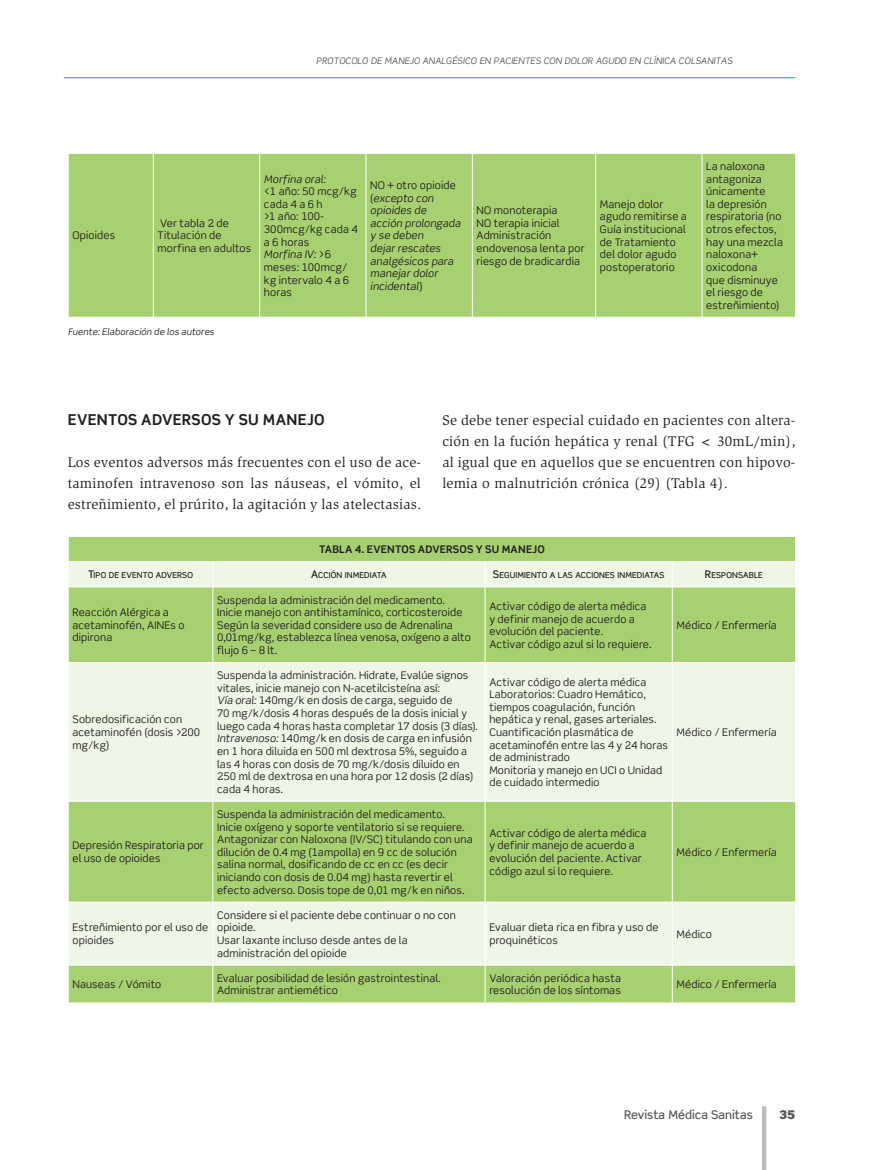
<style>
.page{position:relative;width:872px;height:1170px;background:#fff}
.page>*{position:absolute;margin:0;border:0;box-sizing:border-box;transform-origin:0 0}
.t1{font:700 15px "Scene Std";letter-spacing:.02em;color:#231f20}
.t2{font:14.4px/21px "Slimbach Std";letter-spacing:.015em;color:#231f20;text-align:justify}
.t3{font:500 12px "Scene Std";color:#57585a}
.t4{font:900 12px "Scene Std";color:#57585a}
.t5{font:10.5px/12.6px "Scene Std";letter-spacing:.015em;color:#231f20}
.t6{font:italic 10.5px/12.6px "Scene Std";letter-spacing:.015em;color:#231f20}
.t7{font:700 10.5px "Scene Std";letter-spacing:.02em;color:#231f20}
.t8{font:italic 9px "Scene Std";letter-spacing:.01em;color:#57585a}
.t9{font:italic 9px "Scene Std";letter-spacing:.015em;color:#231f20}
.t10{font:500 8.25px "Scene Std";letter-spacing:.015em;color:#231f20}
.s1{font-style:italic}
.s2{font-style:normal}
.s3{font-size:10.5px}
</style>
<div class="page">
<hr style="left:64px;top:77px;width:731px;height:1px;background:#119ad2">
<hr style="left:762px;top:1106px;width:4px;height:63px;background:#bcbdc0">
<div style="left:69px;top:154px;width:726px;height:163px;background:#a7d170"></div>
<hr style="left:153px;top:153px;width:1px;height:164px;background:#fff">
<hr style="left:259px;top:153px;width:1px;height:164px;background:#fff">
<hr style="left:366px;top:153px;width:1px;height:164px;background:#fff">
<hr style="left:472px;top:153px;width:1px;height:164px;background:#fff">
<hr style="left:595px;top:153px;width:1px;height:164px;background:#fff">
<hr style="left:702px;top:153px;width:1px;height:164px;background:#fff">
<div style="left:69px;top:537px;width:726px;height:465px;background:#a7d170"></div>
<svg style="left:69px;top:562px;width:726px;height:402px;background:#cfe5b2"></svg>
<hr style="left:68px;top:561px;width:145px;height:1px;background:#fff">
<svg style="left:68px;top:537px;width:1px;height:25px"></svg>
<hr style="left:213px;top:561px;width:272px;height:1px;background:#fff">
<svg style="left:213px;top:562px;width:1px;height:24px"></svg>
<hr style="left:485px;top:561px;width:187px;height:1px;background:#fff">
<svg style="left:485px;top:562px;width:1px;height:24px"></svg>
<hr style="left:672px;top:561px;width:123px;height:1px;background:#fff">
<svg style="left:672px;top:562px;width:1px;height:24px"></svg>
<svg style="left:795px;top:537px;width:1px;height:25px"></svg>
<hr style="left:68px;top:586px;width:145px;height:1px;background:#fff">
<hr style="left:213px;top:586px;width:272px;height:1px;background:#fff">
<hr style="left:213px;top:587px;width:1px;height:75px;background:#fff">
<hr style="left:485px;top:586px;width:187px;height:1px;background:#fff">
<hr style="left:485px;top:587px;width:1px;height:75px;background:#fff">
<hr style="left:672px;top:586px;width:123px;height:1px;background:#fff">
<hr style="left:672px;top:587px;width:1px;height:75px;background:#fff">
<hr style="left:68px;top:662px;width:145px;height:1px;background:#fff">
<hr style="left:213px;top:662px;width:272px;height:1px;background:#fff">
<hr style="left:213px;top:662px;width:1px;height:139px;background:#fff">
<hr style="left:485px;top:662px;width:187px;height:1px;background:#fff">
<hr style="left:485px;top:662px;width:1px;height:139px;background:#fff">
<hr style="left:672px;top:662px;width:123px;height:1px;background:#fff">
<hr style="left:672px;top:662px;width:1px;height:139px;background:#fff">
<hr style="left:68px;top:801px;width:145px;height:1px;background:#fff">
<hr style="left:213px;top:801px;width:272px;height:1px;background:#fff">
<hr style="left:213px;top:801px;width:1px;height:100px;background:#fff">
<hr style="left:485px;top:801px;width:187px;height:1px;background:#fff">
<hr style="left:485px;top:801px;width:1px;height:100px;background:#fff">
<hr style="left:672px;top:801px;width:123px;height:1px;background:#fff">
<hr style="left:672px;top:801px;width:1px;height:100px;background:#fff">
<hr style="left:68px;top:901px;width:145px;height:1px;background:#fff">
<hr style="left:213px;top:901px;width:272px;height:1px;background:#fff">
<hr style="left:213px;top:902px;width:1px;height:62px;background:#fff">
<hr style="left:485px;top:901px;width:187px;height:1px;background:#fff">
<hr style="left:485px;top:902px;width:1px;height:62px;background:#fff">
<hr style="left:672px;top:901px;width:123px;height:1px;background:#fff">
<hr style="left:672px;top:902px;width:1px;height:62px;background:#fff">
<hr style="left:68px;top:964px;width:145px;height:1px;background:#fff">
<hr style="left:213px;top:964px;width:272px;height:1px;background:#fff">
<hr style="left:213px;top:965px;width:1px;height:37px;background:#fff">
<hr style="left:485px;top:964px;width:187px;height:1px;background:#fff">
<hr style="left:485px;top:965px;width:1px;height:37px;background:#fff">
<hr style="left:672px;top:964px;width:123px;height:1px;background:#fff">
<hr style="left:672px;top:965px;width:1px;height:37px;background:#fff">
<p class="t8" style="left:316px;top:55px;width:418px">PROTOCOLO DE MANEJO ANALGÉSICO EN PACIENTES CON DOLOR AGUDO EN CLÍNICA COLSANITAS</p>
<p class="t5" style="left:72px;top:229px;width:44px">Opioides</p>
<p class="t5" style="left:158px;top:216px;width:95px">Ver tabla 2 de<br>Titulación de morfina en adultos</p>
<p class="t9" style="left:68px;top:326px;width:148px">Fuente: Elaboración de los autores</p>
<p class="t6" style="left:264px;top:172px;width:63px">Morfina oral:</p>
<p class="t5" style="left:264px;top:185px;width:95px">&lt;1 año: 50 mcg/kg cada 4 a 6 h<br>&gt;1 año: 100-<br>300mcg/kg cada 4 a 6 horas<br><span class="s1">Morfina IV:</span> &gt;6 meses: 100mcg/ kg intervalo 4 a 6 horas</p>
<p class="t6" style="left:370px;top:179px;width:92px"><span class="s2">NO + otro opioide (</span>excepto con opioides de acción prolongada y se deben<br>dejar rescates analgésicos para manejar dolor incidental<span class="s2">)</span></p>
<p class="t5" style="left:476px;top:204px;width:109px">NO monoterapia<br>NO terapia inicial<br>Administración endovenosa lenta por riesgo de bradicardia</p>
<p class="t5" style="left:600px;top:198px;width:88px">Manejo dolor agudo remitirse a<br>Guía institucional de Tratamiento del dolor agudo postoperatorio</p>
<p class="t5" style="left:706px;top:160px;width:78px">La naloxona antagoniza únicamente<br>la depresión respiratoria (no otros efectos, hay una mezcla naloxona+ oxicodona<br>que disminuye el riesgo de estreñimiento)</p>
<h1 class="t1" style="left:68px;top:410px;width:259px">EVENTOS ADVERSOS Y SU MANEJO</h1>
<h2 class="t2" style="left:68px;top:452px;width:355px">Los eventos adversos más frecuentes con el uso de ace&shy;taminofen intravenoso son las náuseas, el vómito, el estreñimiento, el prúrito, la agitación y las atelectasias.</h2>
<h2 class="t2" style="left:442px;top:410px;width:355px">Se debe tener especial cuidado en pacientes con altera&shy;ción en la fución hepática y renal (TFG &lt; 30mL/min), al igual que en aquellos que se encuentren con hipovo&shy;lemia o malnutrición crónica (29) (Tabla 4).</h2>
<p class="t7" style="left:319px;top:543px;width:227px">TABLA 4. EVENTOS ADVERSOS Y SU MANEJO</p>
<p class="t10" style="left:88px;top:570px;width:106px"><span class="s3">T</span>IPO DE EVENTO ADVERSO</p>
<p class="t10" style="left:311px;top:570px;width:77px"><span class="s3">A</span>CCIÓN INMEDIATA</p>
<p class="t10" style="left:493px;top:570px;width:173px"><span class="s3">S</span>EGUIMIENTO A LAS ACCIONES INMEDIATAS</p>
<p class="t10" style="left:705px;top:570px;width:60px"><span class="s3">R</span>ESPONSABLE</p>
<p class="t5" style="left:72px;top:606px;width:113px">Reacción Alérgica a acetaminofén, AINEs o dipirona</p>
<p class="t5" style="left:217px;top:593px;width:255px">Suspenda la administración del medicamento.<br>Inicie manejo con antihistamínico, corticosteroide Según la severidad considere uso de Adrenalina 0,01mg/kg, establezca línea venosa, oxígeno a alto flujo 6 – 8 lt.</p>
<p class="t5" style="left:489px;top:599px;width:164px">Activar código de alerta médica y definir manejo de acuerdo a evolución del paciente.<br>Activar código azul si lo requiere.</p>
<p class="t5" style="left:676px;top:618px;width:102px">Médico / Enfermería</p>
<p class="t5" style="left:72px;top:713px;width:129px">Sobredosificación con acetaminofén (dosis &gt;200 mg/kg)</p>
<p class="t5" style="left:72px;top:839px;width:133px">Depresión Respiratoria por el uso de opioides</p>
<p class="t5" style="left:72px;top:921px;width:137px">Estreñimiento por el uso de opioides</p>
<p class="t5" style="left:217px;top:669px;width:263px">Suspenda la administración. Hidrate, Evalúe signos vitales, inicie manejo con N-acetilcisteína así:<br><span class="s1">Vía oral:</span> 140mg/k en dosis de carga, seguido de<br>70 mg/k/dosis 4 horas después de la dosis inicial y luego cada 4 horas hasta completar 17 dosis (3 días).<br><span class="s1">Intravenoso:</span> 140mg/k en dosis de carga en infusión en 1 hora diluida en 500 ml dextrosa 5%, seguido a las 4 horas con dosis de 70 mg/k/dosis diluido en 250 ml de dextrosa en una hora por 12 dosis (2 días) cada 4 horas.</p>
<p class="t5" style="left:489px;top:675px;width:180px">Activar código de alerta médica<br>Laboratorios: Cuadro Hemático, tiempos coagulación, función hepática y renal, gases arteriales.<br>Cuantificación plasmática de acetaminofén entre las 4 y 24 horas de administrado<br>Monitoria y manejo en UCI o Unidad de cuidado intermedio</p>
<p class="t5" style="left:217px;top:807px;width:257px">Suspenda la administración del medicamento.<br>Inicie oxígeno y soporte ventilatorio si se requiere.<br>Antagonizar con Naloxona (IV/SC) titulando con una dilución de 0.4 mg (1ampolla) en 9 cc de solución salina normal, dosificando de cc en cc (es decir iniciando con dosis de 0.04 mg) hasta revertir el efecto adverso. Dosis tope de 0,01 mg/k en niños.</p>
<p class="t5" style="left:489px;top:826px;width:159px">Activar código de alerta médica y definir manejo de acuerdo a evolución del paciente. Activar código azul si lo requiere.</p>
<p class="t5" style="left:676px;top:725px;width:102px">Médico / Enfermería</p>
<p class="t5" style="left:676px;top:845px;width:102px">Médico / Enfermería</p>
<p class="t5" style="left:217px;top:908px;width:240px">Considere si el paciente debe continuar o no con opioide.<br>Usar laxante incluso desde antes de la administración del opioide</p>
<p class="t5" style="left:489px;top:921px;width:171px">Evaluar dieta rica en fibra y uso de proquinéticos</p>
<p class="t5" style="left:676px;top:927px;width:37px">Médico</p>
<p class="t5" style="left:72px;top:977px;width:90px">Nauseas / Vómito</p>
<p class="t5" style="left:217px;top:971px;width:225px">Evaluar posibilidad de lesión gastrointestinal.<br>Administrar antiemético</p>
<p class="t5" style="left:489px;top:971px;width:133px">Valoración periódica hasta resolución de los síntomas</p>
<p class="t5" style="left:676px;top:977px;width:102px">Médico / Enfermería</p>
<p class="t3" style="left:624px;top:1106px;width:130px">Revista Médica Sanitas</p>
<p class="t4" style="left:779px;top:1106px;width:18px">35</p>
</div>
